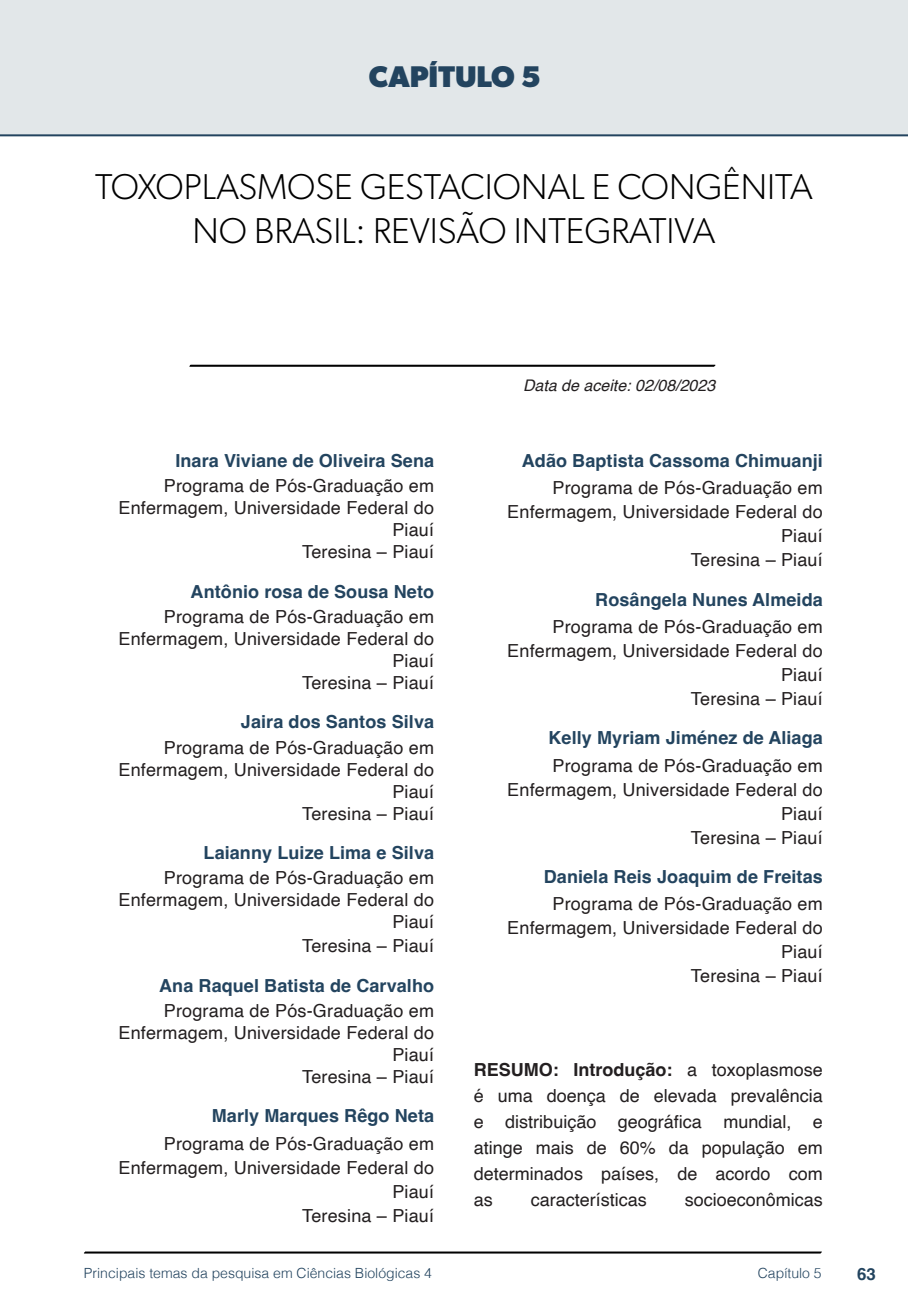
<style>
.page{position:relative;width:908px;height:1304px;background:#fff}
.page>*{position:absolute;margin:0;border:0;box-sizing:border-box;transform-origin:0 0}
.nome_artigos{font:300 36px/44px "Gibson";color:#000;text-align:center}
.capítulos{font:700 30px "Gibson";color:#23445f}
.info_autores{font:18px/22px "Helvetica";letter-spacing:.01em;color:#231f20;text-align:right}
.nome_autores{font:700 18px "Helvetica";letter-spacing:.005em;color:#23445f}
.Resumos_e_PC_TXT{font:18px/26px "Helvetica";color:#231f20;text-align:justify}
.t1{font:700 16.8px "Helvetica";color:#23445f}
.data{font:italic 16px "Helvetica";color:#231f20}
.t2{font:300 14px "Helvetica";color:#23445f}
.s1{font-weight:700}
</style>
<div class="page">
<svg style="left:84px;top:1251px;width:737px;height:3px;background:#515151"></svg>
<div style="left:0;top:0;width:907px;height:136px;background:#e2e7e9"></div>
<svg style="left:189px;top:364px;width:526px;height:3px;background:#4f4f4f"></svg>
<div style="left:44px;top:72px;width:68px;height:61px;background:#e2e7e9"></div>
<p class="capítulos" style="left:369px;top:58px;width:173px">CAPÍTULO 5</p>
<p class="nome_artigos" style="left:95px;top:164px;width:719px">TOXOPLASMOSE GESTACIONAL E CONGÊNITA<br>NO BRASIL: REVISÃO INTEGRATIVA</p>
<p class="nome_autores" style="left:175px;top:450px;width:260px">Inara Viviane de Oliveira Sena</p>
<p class="info_autores" style="left:118px;top:476px;width:317px">Programa de Pós-Graduação em<br>Enfermagem, Universidade Federal do<br>Piauí</p>
<p class="info_autores" style="left:302px;top:542px;width:133px">Teresina – Piauí</p>
<p class="nome_autores" style="left:190px;top:580px;width:245px">Antônio rosa de Sousa Neto</p>
<p class="info_autores" style="left:118px;top:606px;width:317px">Programa de Pós-Graduação em<br>Enfermagem, Universidade Federal do<br>Piauí</p>
<p class="info_autores" style="left:302px;top:672px;width:133px">Teresina – Piauí</p>
<p class="nome_autores" style="left:241px;top:711px;width:194px">Jaira dos Santos Silva</p>
<p class="info_autores" style="left:118px;top:737px;width:317px">Programa de Pós-Graduação em<br>Enfermagem, Universidade Federal do<br>Piauí</p>
<p class="info_autores" style="left:302px;top:803px;width:133px">Teresina – Piauí</p>
<p class="nome_autores" style="left:203px;top:842px;width:232px">Laianny Luize Lima e Silva</p>
<p class="info_autores" style="left:118px;top:868px;width:317px">Programa de Pós-Graduação em<br>Enfermagem, Universidade Federal do<br>Piauí</p>
<p class="info_autores" style="left:302px;top:936px;width:133px">Teresina – Piauí</p>
<p class="nome_autores" style="left:159px;top:974px;width:276px">Ana Raquel Batista de Carvalho</p>
<p class="info_autores" style="left:118px;top:1000px;width:317px">Programa de Pós-Graduação em<br>Enfermagem, Universidade Federal do<br>Piauí</p>
<p class="info_autores" style="left:302px;top:1066px;width:133px">Teresina – Piauí</p>
<p class="nome_autores" style="left:212px;top:1105px;width:224px">Marly Marques Rêgo Neta</p>
<p class="info_autores" style="left:118px;top:1132px;width:317px;line-height:24px">Programa de Pós-Graduação em<br>Enfermagem, Universidade Federal do<br>Piauí</p>
<p class="info_autores" style="left:302px;top:1205px;width:133px">Teresina – Piauí</p>
<p class="data" style="left:523px;top:373px;width:194px">Data de aceite: 02/08/2023</p>
<p class="nome_autores" style="left:521px;top:450px;width:302px">Adão Baptista Cassoma Chimuanji</p>
<p class="info_autores" style="left:507px;top:477px;width:317px;line-height:24px">Programa de Pós-Graduação em<br>Enfermagem, Universidade Federal do<br>Piauí</p>
<p class="info_autores" style="left:690px;top:550px;width:133px">Teresina – Piauí</p>
<p class="nome_autores" style="left:595px;top:588px;width:229px">Rosângela Nunes Almeida</p>
<p class="info_autores" style="left:507px;top:615px;width:317px;line-height:24px">Programa de Pós-Graduação em<br>Enfermagem, Universidade Federal do<br>Piauí</p>
<p class="info_autores" style="left:690px;top:688px;width:133px">Teresina – Piauí</p>
<p class="nome_autores" style="left:548px;top:727px;width:276px">Kelly Myriam Jiménez de Aliaga</p>
<p class="info_autores" style="left:507px;top:754px;width:317px;line-height:24px">Programa de Pós-Graduação em<br>Enfermagem, Universidade Federal do<br>Piauí</p>
<p class="info_autores" style="left:690px;top:827px;width:133px">Teresina – Piauí</p>
<p class="nome_autores" style="left:543px;top:866px;width:280px">Daniela Reis Joaquim de Freitas</p>
<p class="info_autores" style="left:507px;top:893px;width:317px;line-height:24px">Programa de Pós-Graduação em<br>Enfermagem, Universidade Federal do<br>Piauí</p>
<p class="info_autores" style="left:690px;top:966px;width:133px">Teresina – Piauí</p>
<p class="Resumos_e_PC_TXT" style="left:473px;top:1058px;width:350px"><span class="s1">RESUMO: Introdução:</span> a toxoplasmose é uma doença de elevada prevalência e distribuição geográfica mundial, e atinge mais de 60% da população em determinados países, de acordo com as</p>
<p class="Resumos_e_PC_TXT" style="left:530px;top:1188px;width:118px">características</p>
<p class="Resumos_e_PC_TXT" style="left:684px;top:1188px;width:140px">socioeconômicas</p>
<p class="t2" style="left:84px;top:1261px;width:349px">Principais temas da pesquisa em Ciências Biológicas 4</p>
<p class="t2" style="left:757px;top:1261px;width:65px">Capítulo 5</p>
<p class="t1" style="left:856px;top:1264px;width:20px">63</p>
</div>
